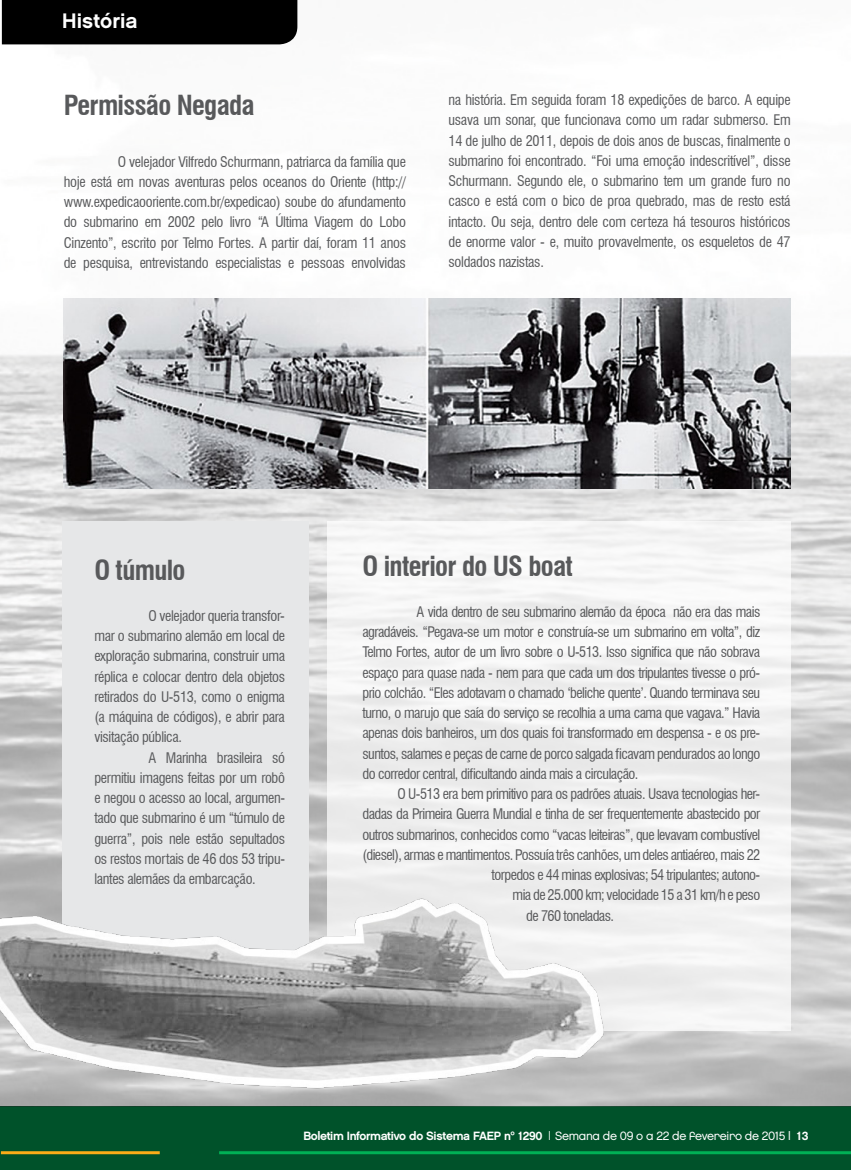
<style>
.page{position:relative;width:851px;height:1170px;background:#fff}
.page>*{position:absolute;margin:0;border:0;box-sizing:border-box;transform-origin:0 0}
.t1{font:700 condensed 27px "Swiss 721 BT";letter-spacing:-.025em;color:#58595b}
.t2{font:21px "Chalet New York Nineteen Sixty";color:#fff}
.t3{font:condensed 14.25px/20.2px "Swiss 721 BT";letter-spacing:-.04em;color:#58595b;text-align:justify}
.t4{font:12px "Chalet New York Nineteen Sixty";letter-spacing:-.03em;color:#fff}
.s1{font-family:"Chalet London Nineteen Eighty"}
</style>
<div class="page">
<div style="left:0;top:1106px;width:850px;height:63px;background:#00522a"></div>
<hr style="left:219px;top:1151px;width:631px;height:3px;background:#00b055">
<img style="left:0;top:0;width:850px;height:1106px">
<div style="left:62px;top:521px;width:247px;height:452px;background:#e6e7e8"></div>
<div style="left:327px;top:521px;width:463px;height:509px;background:#f5f5f5"></div>
<div style="left:0;top:0;width:297px;height:45px;background:#000"></div>
<img style="left:64px;top:299px;width:726px;height:190px">
<img style="left:0;top:740px;width:718px;height:415px">
<h2 class="t2" style="left:62px;top:8px;width:77px">História</h2>
<h1 class="t1" style="left:64px;top:89px;width:192px">Permissão Negada</h1>
<p class="t3" style="left:64px;top:151px;width:343px;text-indent:54px">O velejador Vilfredo Schurmann, patriarca da família que hoje está em novas aventuras pelos oceanos do Oriente (http:// www.expedicaooriente.com.br/expedicao) soube do afundamento do submarino em 2002 pelo livro “A Última Viagem do Lobo Cinzento”, escrito por Telmo Fortes. A partir daí, foram 11 anos de pesquisa, entrevistando especialistas e pessoas envolvidas</p>
<p class="t3" style="left:448px;top:90px;width:343px">na história. Em seguida foram 18 expedições de barco. A equipe usava um sonar, que funcionava como um radar submerso. Em 14 de julho de 2011, depois de dois anos de buscas, finalmente o submarino foi encontrado. “Foi uma emoção indescritível”, disse Schurmann. Segundo ele, o submarino tem um grande furo no casco e está com o bico de proa quebrado, mas de resto está intacto. Ou seja, dentro dele com certeza há tesouros históricos de enorme valor - e, muito provavelmente, os esqueletos de 47 soldados nazistas.</p>
<h1 class="t1" style="left:94px;top:554px;width:93px">O túmulo</h1>
<p class="t3" style="left:94px;top:605px;width:192px;text-indent:54px">O velejador queria transfor&shy;mar o submarino alemão em local de exploração submarina, construir uma réplica e colocar dentro dela objetos retirados do U-513, como o enigma (a máquina de códigos), e abrir para visitação pública.</p>
<p class="t3" style="left:94px;top:747px;width:192px;text-indent:54px">A Marinha brasileira só permitiu imagens feitas por um robô e negou o acesso ao local, argumen&shy;tado que submarino é um “túmulo de guerra”, pois nele estão sepultados os restos mortais de 46 dos 53 tripu&shy;lantes alemães da embarcação.</p>
<h1 class="t1" style="left:362px;top:550px;width:212px">O interior do US boat</h1>
<p class="t3" style="left:362px;top:601px;width:399px;text-indent:54px">A vida dentro de seu submarino alemão da época não era das mais agradáveis. “Pegava-se um motor e construía-se um submarino em volta”, diz Telmo Fortes, autor de um livro sobre o U-513. Isso significa que não sobrava espaço para quase nada - nem para que cada um dos tripulantes tivesse o pró&shy;prio colchão. “Eles adotavam o chamado ‘beliche quente’. Quando terminava seu turno, o marujo que saía do serviço se recolhia a uma cama que vagava.” Havia apenas dois banheiros, um dos quais foi transformado em despensa - e os pre&shy;suntos, salames e peças de carne de porco salgada ficavam pendurados ao longo do corredor central, dificultando ainda mais a circulação.</p>
<p class="t3" style="left:397px;top:783px;width:364px">O U-513 era bem primitivo para os padrões atuais. Usava tecnologias her-</p>
<p class="t3" style="left:362px;top:804px;width:399px">dadas da Primeira Guerra Mundial e tinha de ser frequentemente abastecido por</p>
<p class="t3" style="left:362px;top:824px;width:399px">outros submarinos, conhecidos como “vacas leiteiras”, que levavam combustível</p>
<p class="t3" style="left:362px;top:844px;width:399px">(diesel), armas e mantimentos. Possuía três canhões, um deles antiaéreo, mais 22</p>
<p class="t3" style="left:491px;top:864px;width:270px">torpedos e 44 minas explosivas; 54 tripulantes; autono-</p>
<p class="t3" style="left:512px;top:885px;width:249px">mia de 25.000 km; velocidade 15 a 31 km/h e peso</p>
<p class="t3" style="left:526px;top:905px;width:89px">de 760 toneladas.</p>
<p class="t4" style="left:303px;top:1128px;width:506px">Boletim Informativo do Sistema FAEP nº 1290 | <span class="s1">Semana de 09 o a 22 de fevereiro de 2015 |</span> 13</p>
</div>
